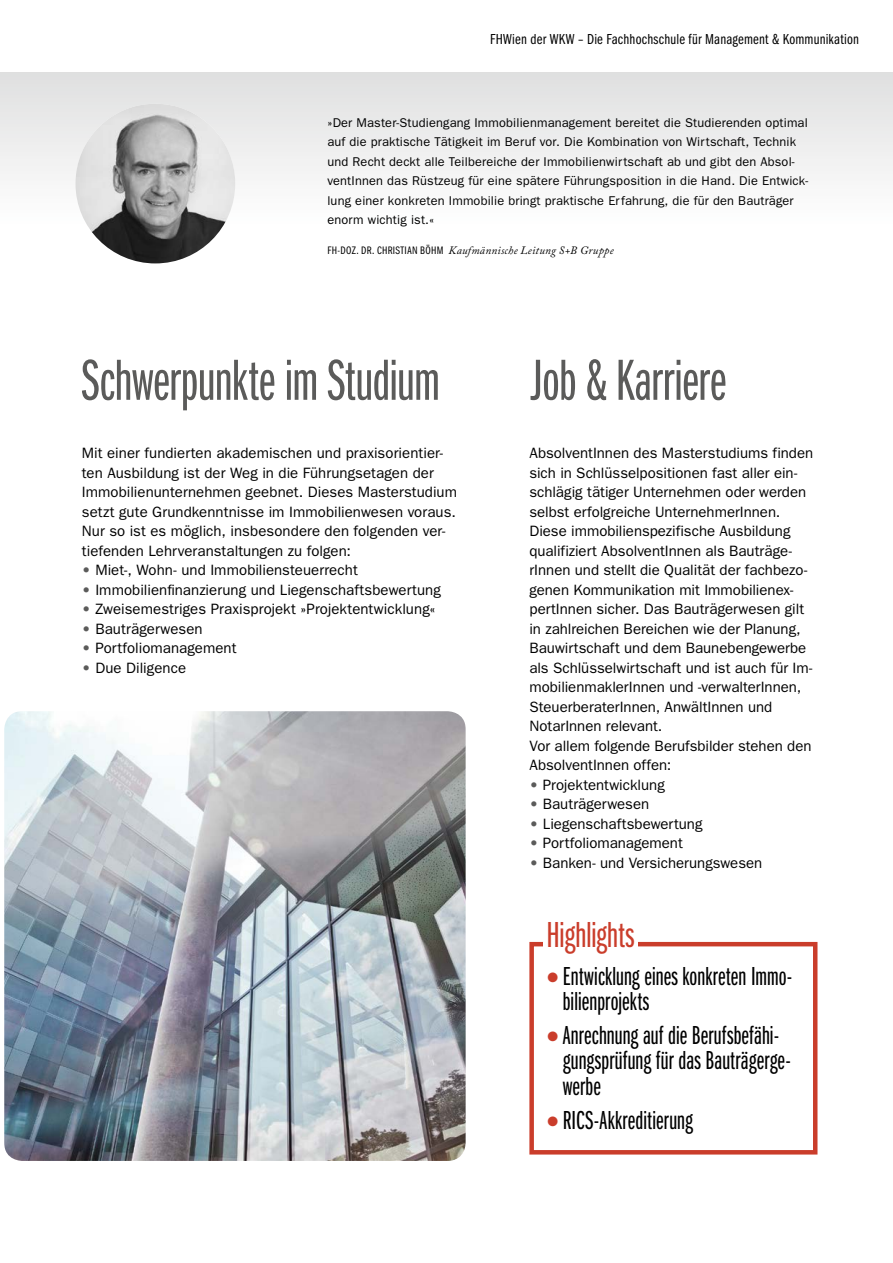
<style>
.page{position:relative;width:893px;height:1263px;background:#fff}
.page>*{position:absolute;margin:0;border:0;box-sizing:border-box;transform-origin:0 0}
.t1{font:60px "Franklin Gothic Book X Cmpr";letter-spacing:-.005em;color:#5b5b5a}
.t2{font:37.5px "Franklin Gothic Book X Cmpr";letter-spacing:-.005em;color:#ca3d2b}
.t3{font:27px/25.5px "Franklin Gothic Book X Cmpr";letter-spacing:.005em;color:#000}
.t4{font:15px/19.5px "Franklin Gothic";color:#000}
.t5{font:15px "Franklin Gothic Book Cmpr";letter-spacing:.015em;color:#000}
.t6{font:12.75px/19.5px "Franklin Gothic";letter-spacing:.015em;color:#000}
.t7{font:italic 11.25px "Adobe Caslon Pro";letter-spacing:.025em;color:#000}
.s1{font-family:"Franklin Gothic Book Cmpr";font-style:normal}
.s2{color:#5b5b5a}
.s3{color:#ca3d2b}
</style>
<div class="page">
<div style="left:0;top:72px;width:893px;height:220px;background:linear-gradient(to bottom,#e2e2e2,#fff)"></div>
<img style="left:75px;top:104px;width:160px;height:159px;border-radius:80px">
<div style="left:529px;top:942px;width:288px;height:212px;border:4px solid #ca3d2b"></div>
<div style="left:543px;top:926px;width:95px;height:25px;background:#fff"></div>
<img style="left:4px;top:711px;width:462px;height:450px">
<p class="t5" style="left:490px;top:31px;width:371px">FHWien der WKW – Die Fachhochschule für Management &amp; Kommunikation</p>
<p class="t6" style="left:327px;top:112px;width:482px">»Der Master-Studiengang Immobilienmanagement bereitet die Studierenden optimal auf die praktische Tätigkeit im Beruf vor. Die Kombination von Wirtschaft, Technik und Recht deckt alle Teilbereiche der Immobilienwirtschaft ab und gibt den Absol&shy;ventInnen das Rüstzeug für eine spätere Führungsposition in die Hand. Die Entwick&shy;lung einer konkreten Immobilie bringt praktische Erfahrung, die für den Bauträger enorm wichtig ist.«</p>
<p class="t7" style="left:327px;top:243px;width:288px"><span class="s1">FH-DOZ. DR. CHRISTIAN BÖHM</span> Kaufmännische Leitung S+B Gruppe</p>
<p class="t1" style="left:82px;top:349px;width:359px">Schwerpunkte im Studium</p>
<p class="t4" style="left:82px;top:443px;width:377px">Mit einer fundierten akademischen und praxisorientier&shy;ten Ausbildung ist der Weg in die Führungsetagen der Immobilienunternehmen geebnet. Dieses Masterstudium setzt gute Grundkenntnisse im Immobilienwesen voraus.<br>Nur so ist es möglich, insbesondere den folgenden ver&shy;tiefenden Lehrveranstaltungen zu folgen:</p>
<p class="t4" style="left:82px;top:560px;width:277px"><span class="s2">•</span> Miet-, Wohn- und Immobiliensteuerrecht</p>
<p class="t4" style="left:82px;top:580px;width:361px"><span class="s2">•</span> Immobilienfinanzierung und Liegenschaftsbewertung</p>
<p class="t4" style="left:82px;top:599px;width:355px"><span class="s2">•</span> Zweisemestriges Praxisprojekt »Projektentwicklung«</p>
<p class="t4" style="left:82px;top:619px;width:122px"><span class="s2">•</span> Bauträgerwesen</p>
<p class="t4" style="left:82px;top:638px;width:156px"><span class="s2">•</span> Portfoliomanagement</p>
<p class="t4" style="left:82px;top:658px;width:106px"><span class="s2">•</span> Due Diligence</p>
<p class="t1" style="left:530px;top:349px;width:197px">Job &amp; Karriere</p>
<p class="t4" style="left:529px;top:443px;width:285px">AbsolventInnen des Masterstudiums finden sich in Schlüsselpositionen fast aller ein&shy;schlägig tätiger Unternehmen oder werden selbst erfolgreiche UnternehmerInnen.</p>
<p class="t4" style="left:529px;top:521px;width:285px">Diese immobilienspezifische Ausbildung qualifiziert AbsolventInnen als Bauträge&shy;rInnen und stellt die Qualität der fachbezo&shy;genen Kommunikation mit Immobilienex&shy;pertInnen sicher. Das Bauträgerwesen gilt in zahlreichen Bereichen wie der Planung, Bauwirtschaft und dem Baunebengewerbe als Schlüsselwirtschaft und ist auch für Im&shy;mobilienmaklerInnen und -verwalterInnen, SteuerberaterInnen, AnwältInnen und NotarInnen relevant.</p>
<p class="t4" style="left:529px;top:736px;width:284px">Vor allem folgende Berufsbilder stehen den<br>AbsolventInnen offen:</p>
<p class="t4" style="left:529px;top:775px;width:137px"><span class="s2">•</span> Projektentwicklung</p>
<p class="t4" style="left:529px;top:794px;width:121px"><span class="s2">•</span> Bauträgerwesen</p>
<p class="t4" style="left:529px;top:814px;width:175px"><span class="s2">•</span> Liegenschaftsbewertung</p>
<p class="t4" style="left:529px;top:833px;width:155px"><span class="s2">•</span> Portfoliomanagement</p>
<p class="t4" style="left:529px;top:853px;width:234px"><span class="s2">•</span> Banken- und Versicherungswesen</p>
<p class="t2" style="left:546px;top:915px;width:90px">Highlights</p>
<p class="t3" style="left:563px;top:964px;width:229px;text-indent:-15px"><span class="s3">●</span> Entwicklung eines konkreten Immo&shy;bilienprojekts</p>
<p class="t3" style="left:563px;top:1023px;width:230px;text-indent:-15px"><span class="s3">●</span> Anrechnung auf die Berufsbefähi&shy;gungsprüfung für das Bauträgerge&shy;werbe</p>
<p class="t3" style="left:547px;top:1108px;width:147px"><span class="s3">●</span> RICS-Akkreditierung</p>
</div>
